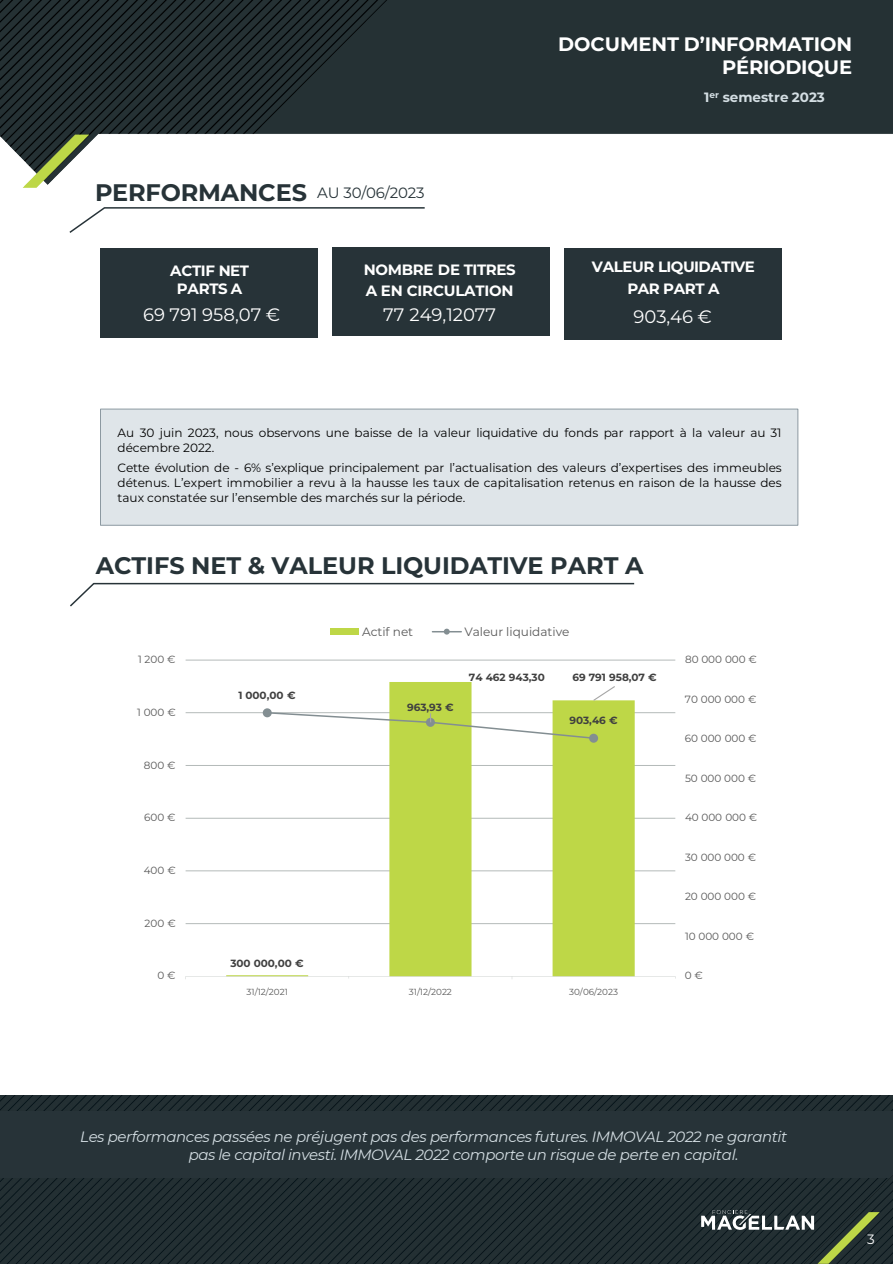
<style>
.page{position:relative;width:893px;height:1264px;background:#fff}
.page>*{position:absolute;margin:0;border:0;box-sizing:border-box;transform-origin:0 0}
.t1{font:700 24px "Montserrat";letter-spacing:-.005em;color:#273338}
.t2{font:700 19.5px "Montserrat";letter-spacing:-.01em;color:#fff}
.t3{font:18px "Montserrat";color:#fff}
.t4{font:italic 15px/18px "Montserrat";letter-spacing:-.025em;color:#d4dee3}
.t5{font:700 15px/18px "Montserrat";letter-spacing:-.025em;color:#fff;text-align:center}
.t6{font:15px "Montserrat";letter-spacing:-.01em;color:#273338}
.t7{font:700 13.5px "Montserrat";color:#d4dee3}
.t8{font:13.5px "Montserrat";color:#fff}
.t9{font:12px/15px "Montserrat";letter-spacing:-.005em;color:#000}
.t10{font:12px "Montserrat";color:#595959}
.t11{font:10.5px "Montserrat";letter-spacing:-.005em;color:#595959}
.t12{font:700 10.5px "Montserrat";color:#404040}
.t13{font:8.85px "Montserrat";letter-spacing:.005em;color:#595959}
</style>
<div class="page">
<img style="left:0;top:1095px;width:892px;height:168px">
<div style="left:0;top:1111px;width:892px;height:66px;background:#273338"></div>
<svg style="left:701px;top:1209px;width:178px;height:54px;background:#394540"></svg>
<img style="left:0;top:0;width:892px;height:188px">
<div style="left:100px;top:248px;width:217px;height:89px;background:#273338"></div>
<div style="left:332px;top:248px;width:217px;height:88px;background:#273338"></div>
<div style="left:564px;top:248px;width:217px;height:91px;background:#273338"></div>
<svg style="left:69px;top:207px;width:356px;height:26px"></svg>
<div style="left:100px;top:409px;width:698px;height:116px;background:#dfe5e9;border:1px solid #8c99a1"></div>
<svg style="left:70px;top:582px;width:565px;height:25px"></svg>
<hr style="left:185px;top:923px;width:490px;height:1px;background:#b4bab9">
<hr style="left:185px;top:870px;width:490px;height:1px;background:#b4bab9">
<hr style="left:185px;top:817px;width:490px;height:1px;background:#b4bab9">
<hr style="left:185px;top:765px;width:490px;height:1px;background:#b4bab9">
<hr style="left:185px;top:712px;width:490px;height:1px;background:#b4bab9">
<hr style="left:185px;top:659px;width:490px;height:1px;background:#b4bab9">
<svg style="left:226px;top:682px;width:408px;height:293px"></svg>
<hr style="left:185px;top:975px;width:490px;height:1px;background:#b4bab9">
<hr style="left:185px;top:976px;width:490px;height:1px;background:#b4bab9">
<div style="left:263px;top:708px;width:9px;height:9px;background:#838e92;border-radius:50%"></div>
<div style="left:589px;top:733px;width:9px;height:9px;background:#838e92;border-radius:50%"></div>
<svg style="left:592px;top:684px;width:24px;height:17px"></svg>
<svg style="left:266px;top:711px;width:329px;height:28px"></svg>
<div style="left:330px;top:628px;width:29px;height:7px;background:#bed747"></div>
<svg style="left:432px;top:628px;width:29px;height:6px"></svg>
<p class="t1" style="left:95px;top:175px;width:213px">PERFORMANCES</p>
<p class="t6" style="left:317px;top:182px;width:109px">AU 30/06/2023</p>
<p class="t5" style="left:170px;top:260px;width:80px">ACTIF NET<br>PARTS A</p>
<p class="t3" style="left:143px;top:302px;width:139px">69 791 958,07 €</p>
<p class="t5" style="left:364px;top:258px;width:153px;line-height:21.5px;text-align:left">NOMBRE DE TITRES<br>A EN CIRCULATION</p>
<p class="t3" style="left:383px;top:302px;width:114px">77 249,12077</p>
<p class="t2" style="left:558px;top:30px;width:295px">DOCUMENT D’INFORMATION</p>
<p class="t2" style="left:722px;top:53px;width:131px">PÉRIODIQUE</p>
<p class="t7" style="left:704px;top:88px;width:122px">1<sup>er</sup> semestre 2023</p>
<p class="t5" style="left:591px;top:255px;width:165px;line-height:21.6px">VALEUR LIQUIDATIVE<br>PAR PART A</p>
<p class="t3" style="left:633px;top:304px;width:80px">903,46 €</p>
<p class="t9" style="left:117px;top:425px;width:665px">Au 30 juin 2023, nous observons une baisse de la valeur liquidative du fonds par rapport à la valeur au 31 décembre 2022.</p>
<p class="t9" style="left:117px;top:459px;width:665px;text-align:justify">Cette évolution de - 6% s’explique principalement par l’actualisation des valeurs d’expertises des immeubles détenus. L’expert immobilier a revu à la hausse les taux de capitalisation retenus en raison de la hausse des taux constatée sur l’ensemble des marchés sur la période.</p>
<p class="t1" style="left:96px;top:548px;width:549px">ACTIFS NET &amp; VALEUR LIQUIDATIVE PART A</p>
<p class="t11" style="left:138px;top:652px;width:39px">1 200 €</p>
<p class="t11" style="left:137px;top:704px;width:40px">1 000 €</p>
<p class="t11" style="left:144px;top:757px;width:33px">800 €</p>
<p class="t11" style="left:144px;top:810px;width:33px">600 €</p>
<p class="t11" style="left:144px;top:862px;width:33px">400 €</p>
<p class="t11" style="left:145px;top:915px;width:33px">200 €</p>
<p class="t11" style="left:157px;top:968px;width:20px">0 €</p>
<p class="t10" style="left:362px;top:623px;width:52px">Actif net</p>
<p class="t10" style="left:464px;top:623px;width:107px">Valeur liquidative</p>
<p class="t12" style="left:238px;top:687px;width:58px">1 000,00 €</p>
<p class="t12" style="left:230px;top:955px;width:75px">300 000,00 €</p>
<p class="t12" style="left:407px;top:699px;width:48px">963,93 €</p>
<p class="t12" style="left:469px;top:669px;width:77px">74 462 943,30</p>
<p class="t12" style="left:572px;top:670px;width:86px">69 791 958,07 €</p>
<p class="t12" style="left:569px;top:712px;width:50px">903,46 €</p>
<p class="t13" style="left:246px;top:985px;width:43px">31/12/2021</p>
<p class="t13" style="left:409px;top:985px;width:45px">31/12/2022</p>
<p class="t13" style="left:569px;top:985px;width:50px">30/06/2023</p>
<p class="t11" style="left:685px;top:652px;width:73px">80 000 000 €</p>
<p class="t11" style="left:685px;top:691px;width:73px">70 000 000 €</p>
<p class="t11" style="left:684px;top:731px;width:73px">60 000 000 €</p>
<p class="t11" style="left:685px;top:770px;width:73px">50 000 000 €</p>
<p class="t11" style="left:685px;top:810px;width:74px">40 000 000 €</p>
<p class="t11" style="left:685px;top:849px;width:73px">30 000 000 €</p>
<p class="t11" style="left:685px;top:889px;width:73px">20 000 000 €</p>
<p class="t11" style="left:685px;top:928px;width:71px">10 000 000 €</p>
<p class="t11" style="left:684px;top:968px;width:20px">0 €</p>
<p class="t4" style="left:189px;top:1126px;width:599px;text-indent:-109px">Les performances passées ne préjugent pas des performances futures. IMMOVAL 2022 ne garantit pas le capital investi. IMMOVAL 2022 comporte un risque de perte en capital.</p>
<p class="t8" style="left:866px;top:1229px;width:9px">3</p>
</div>
